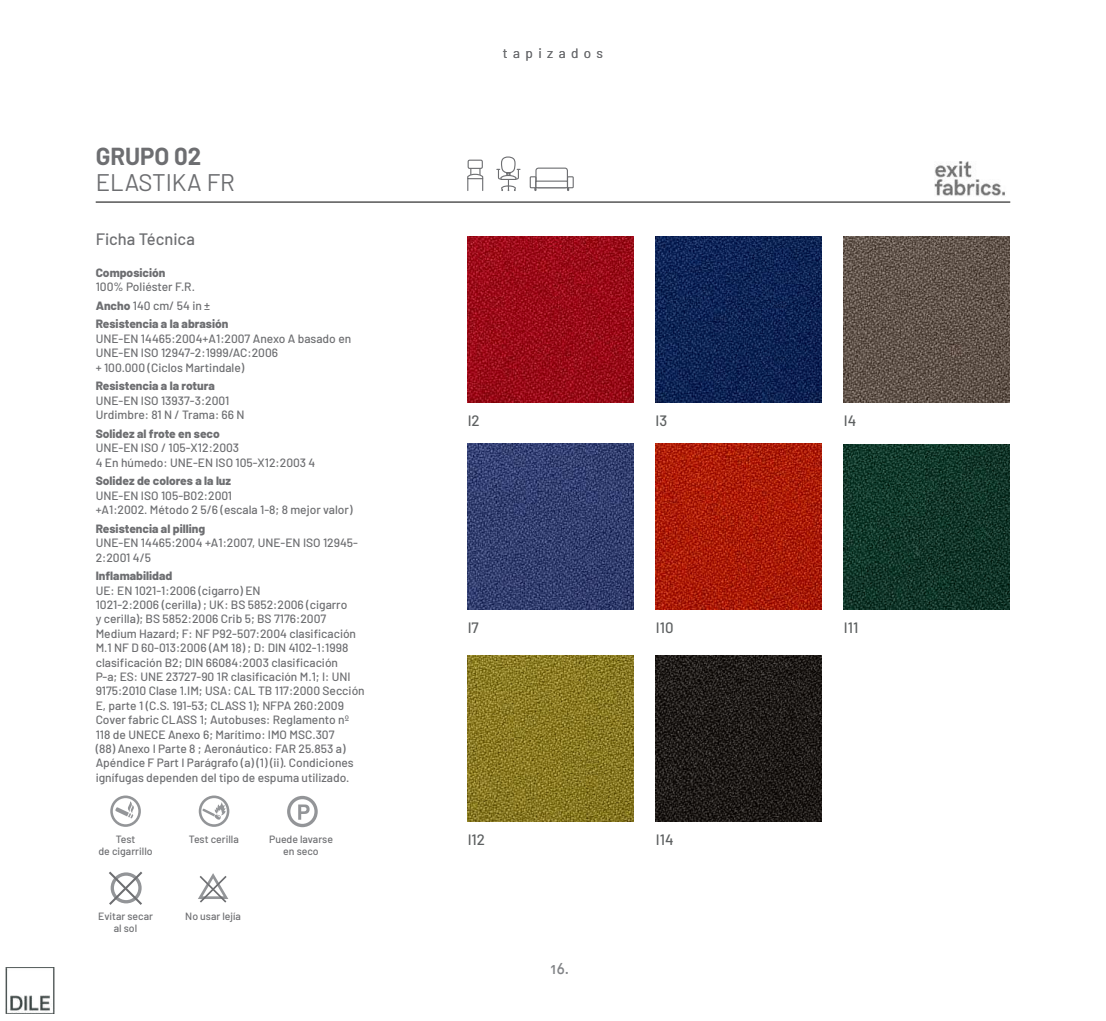
<style>
.page{position:relative;width:1106px;height:1021px;background:#fff}
.page>*{position:absolute;margin:0;border:0;box-sizing:border-box;transform-origin:0 0}
.t1{font:24px "Barlow";color:#6d6e71}
.t2{font:700 24px "Barlow";color:#6d6e71}
.t3{font:500 16.5px "Barlow";color:#6d6e71}
.t4{font:500 15px "Barlow";color:#5d6061}
.t5{font:15px "DIN Medium Alternate";color:#808285}
.t6{font:13.5px "Barlow";letter-spacing:.4em;color:#6d6e71}
.t7{font:500 12px/14.4px "Barlow";color:#6d6e71}
.t8{font:800 12px "Barlow";color:#6d6e71}
.t9{font:500 10.5px/12px "Barlow";color:#6d6e71;text-align:center}
.s1{font-weight:800}
</style>
<div class="page">
<img style="left:656px;top:444px;width:165px;height:165px">
<img style="left:844px;top:444px;width:165px;height:166px">
<img style="left:467px;top:655px;width:166px;height:166px">
<img style="left:656px;top:655px;width:165px;height:166px">
<img style="left:467px;top:444px;width:166px;height:165px">
<img style="left:467px;top:236px;width:166px;height:166px">
<img style="left:655px;top:236px;width:166px;height:166px">
<img style="left:844px;top:236px;width:165px;height:166px">
<hr style="left:96px;top:202px;width:914px;height:1px;background:#000">
<svg style="left:497px;top:156px;width:23px;height:35px"></svg>
<div style="left:535px;top:167px;width:33px;height:21px;border:1px solid #6d6e71;border-radius:3px"></div>
<div style="left:567px;top:176px;width:7px;height:12px;border:1px solid #6d6e71"></div>
<div style="left:529px;top:176px;width:7px;height:12px;border:1px solid #6d6e71"></div>
<div style="left:535px;top:180px;width:33px;height:8px;background:#fff;border:1px solid #6d6e71"></div>
<svg style="left:467px;top:169px;width:17px;height:21px"></svg>
<div style="left:467px;top:160px;width:16px;height:9px;border:1px solid #6d6e71"></div>
<img style="left:934px;top:161px;width:71px;height:35px">
<svg style="left:110px;top:795px;width:31px;height:31px"></svg>
<svg style="left:198px;top:873px;width:30px;height:29px"></svg>
<svg style="left:287px;top:795px;width:31px;height:32px"></svg>
<svg style="left:199px;top:795px;width:30px;height:31px"></svg>
<svg style="left:109px;top:871px;width:33px;height:33px"></svg>
<img style="left:6px;top:967px;width:48px;height:46px">
<h1 class="t2" style="left:96px;top:139px;width:107px">GRUPO 02</h1>
<h1 class="t1" style="left:96px;top:165px;width:141px">ELASTIKA FR</h1>
<h2 class="t3" style="left:96px;top:227px;width:101px">Ficha Técnica</h2>
<p class="t8" style="left:96px;top:263px;width:71px">Composición</p>
<p class="t7" style="left:96px;top:276px;width:134px;line-height:18.6px">100% Poliéster F.R.<br><span class="s1">Ancho</span> 140 cm/ 54 in ±<br><span class="s1">Resistencia a la abrasión</span></p>
<p class="t7" style="left:96px;top:330px;width:257px">UNE-EN 14465:2004+A1:2007 Anexo A basado en<br>UNE-EN ISO 12947-2:1999/AC:2006<br>+ 100.000 (Ciclos Martindale)</p>
<p class="t8" style="left:96px;top:377px;width:121px">Resistencia a la rotura</p>
<p class="t7" style="left:96px;top:392px;width:150px">UNE-EN ISO 13937-3:2001<br>Urdimbre: 81 N / Trama: 66 N</p>
<p class="t8" style="left:96px;top:424px;width:125px">Solidez al frote en seco</p>
<p class="t7" style="left:96px;top:439px;width:221px">UNE-EN ISO / 105-X12:2003<br>4 En húmedo: UNE-EN ISO 105-X12:2003 4</p>
<p class="t8" style="left:96px;top:472px;width:137px">Solidez de colores a la luz</p>
<p class="t7" style="left:96px;top:487px;width:258px">UNE-EN ISO 105-B02:2001<br>+A1:2002. Método 2 5/6 (escala 1-8; 8 mejor valor)</p>
<p class="t8" style="left:96px;top:519px;width:111px">Resistencia al pilling</p>
<p class="t7" style="left:96px;top:534px;width:264px">UNE-EN 14465:2004 +A1:2007, UNE-EN ISO 12945-<br>2:2001 4/5</p>
<p class="t8" style="left:96px;top:567px;width:78px">Inflamabilidad</p>
<p class="t7" style="left:96px;top:582px;width:270px">UE: EN 1021-1:2006 (cigarro) EN<br>1021-2:2006 (cerilla) ; UK: BS 5852:2006 (cigarro<br>y cerilla); BS 5852:2006 Crib 5; BS 7176:2007<br>Medium Hazard; F: NF P92-507:2004 clasificación M.1 NF D 60-013:2006 (AM 18) ; D: DIN 4102-1:1998 clasificación B2; DIN 66084:2003 clasificación<br>P-a; ES: UNE 23727-90 1R clasificación M.1; I: UNI 9175:2010 Clase 1.IM; USA: CAL TB 117:2000 Sección E, parte 1 (C.S. 191-53; CLASS 1); NFPA 260:2009<br>Cover fabric CLASS 1; Autobuses: Reglamento nº 118 de UNECE Anexo 6; Marítimo: IMO MSC.307<br>(88) Anexo I Parte 8 ; Aeronáutico: FAR 25.853 a)<br>Apéndice F Part I Parágrafo (a) (1) (ii). Condiciones ignífugas dependen del tipo de espuma utilizado.</p>
<p class="t9" style="left:98px;top:832px;width:56px">Test<br>de cigarrillo</p>
<p class="t9" style="left:189px;top:832px;width:51px">Test cerilla</p>
<p class="t9" style="left:98px;top:909px;width:56px">Evitar secar</p>
<p class="t9" style="left:185px;top:909px;width:57px">No usar lejía</p>
<p class="t9" style="left:114px;top:921px;width:25px">al sol</p>
<p class="t9" style="left:269px;top:832px;width:65px">Puede lavarse en seco</p>
<p class="t6" style="left:503px;top:43px;width:102px">tapizados</p>
<p class="t4" style="left:467px;top:409px;width:14px">I2</p>
<p class="t4" style="left:655px;top:409px;width:13px">I3</p>
<p class="t4" style="left:844px;top:409px;width:14px">I4</p>
<p class="t4" style="left:467px;top:616px;width:13px">I7</p>
<p class="t4" style="left:656px;top:616px;width:19px">I10</p>
<p class="t4" style="left:844px;top:616px;width:16px">I11</p>
<p class="t4" style="left:467px;top:828px;width:19px">I12</p>
<p class="t4" style="left:656px;top:828px;width:19px">I14</p>
<p class="t5" style="left:550px;top:958px;width:20px">16.</p>
</div>
